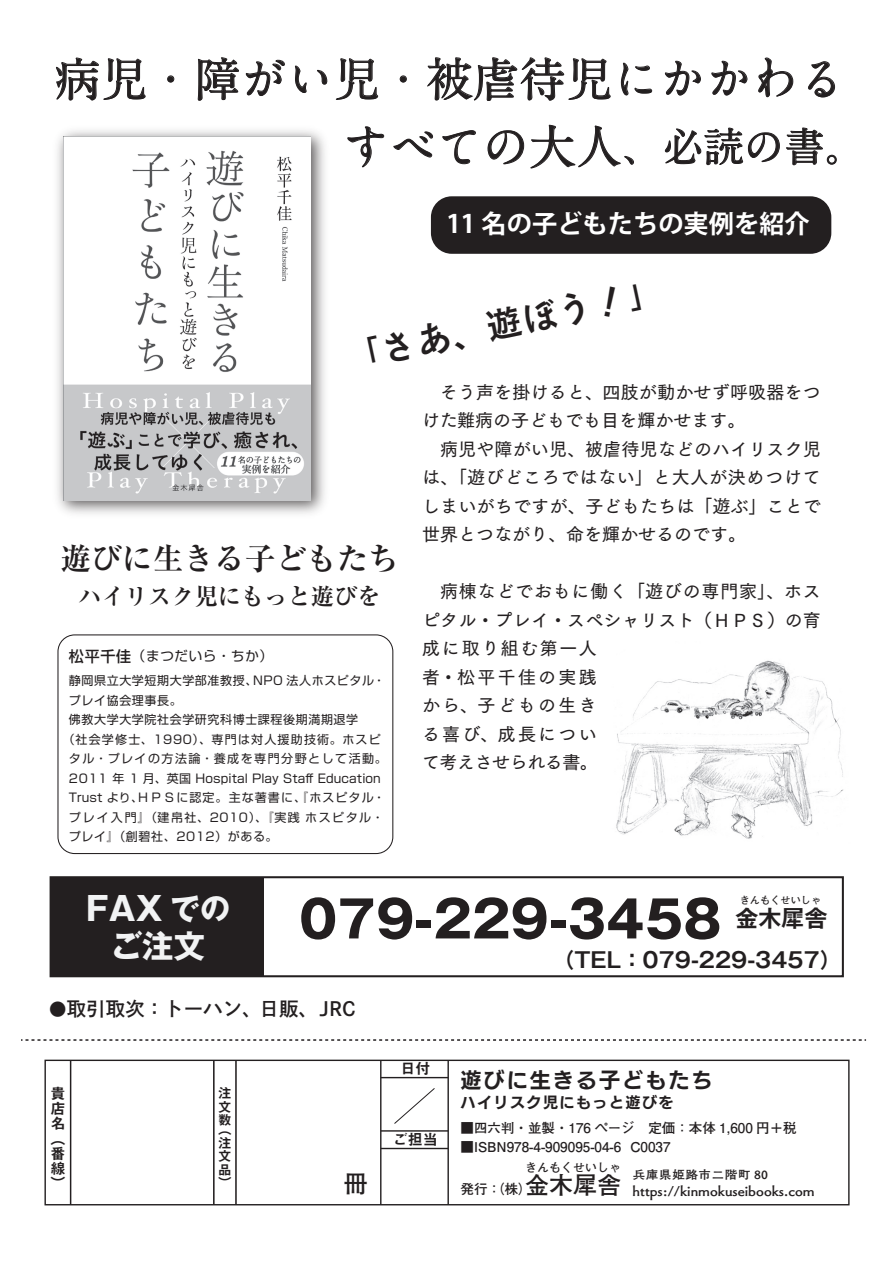
<style>
.page{position:relative;width:893px;height:1263px;background:#fff}
.page>*{position:absolute;margin:0;border:0;box-sizing:border-box;transform-origin:0 0}
.t1{font:700 50.7px "Gothic MB101 Pro";color:#231f20}
.t2{font:700 46.5px/67.5px "A1 Mincho Std";color:#231f20}
.t3{font:36px "Cezanne Bokutoh Pro DB";color:#231f20}
.t4{font:700 33px "Gothic MB101 Pro";color:#f2f3f4}
.t5{font:700 31.5px "Gothic MB101 Pro";color:#f2f3f4}
.t6{font:700 30.75px "Ryumin Pro";color:#231f20}
.t7{font:700 25.2px "Koz Go Pro";color:#fff}
.t8{font:700 24.45px "Futo Go B101 Pro";color:#231f20}
.t9{font:700 24px "Futo Go B101 Pro";color:#231f20}
.t10{font:700 23.25px "Ryumin Pro";color:#231f20}
.t11{font:700 22.95px "Gothic MB101 Pro De";color:#231f20}
.t12{font:700 21.3px "Gothic MB101 Pro De";color:#231f20}
.t13{font:21px "UD Kakugo Large Pr 6 N B";letter-spacing:.1em;color:#231f20}
.t14{font:19.5px "Shuei Go Kin Std B";color:#231f20}
.t15{font:18px/28.5px "Tsuku Go Pro D";letter-spacing:.01em;color:#231f20}
.t16{font:18px/28.5px "Tsuku Go Pro D";letter-spacing:.045em;color:#231f20}
.t17{font:15px "UD Kakugo Large Pr 6 N B";letter-spacing:.1em;color:#231f20}
.t18{font:15px/15px "Midashi Go Pro MB31";color:#231f20;text-align:justify}
.t19{font:13.8px "Tsuku Old Gothic Std B";color:#231f20;scale:1.09 1}
.t20{font:700 13.5px "Futo Go B101 Pro";color:#231f20}
.t21{font:13.5px "Shin Go Pro";letter-spacing:.05em;color:#231f20}
.t22{font:13.5px/13.5px "Midashi Go Pro MB31";color:#231f20;text-align:justify}
.t23{font:12px "Shin Go Pro";letter-spacing:.05em;color:#231f20}
.t24{font:12px "Shin Go Pro";letter-spacing:.125em;color:#231f20}
.t25{font:12px "Shin Go Pro";letter-spacing:.01em;color:#231f20}
.t26{font:12px "Shin Go Pro";letter-spacing:.09em;color:#231f20}
.t27{font:12px "Shin Go Pro";letter-spacing:.1em;color:#231f20}
.t28{font:12px "Tsuku Old Gothic Std B";color:#231f20;scale:1.09 1}
.t29{font:700 12px "Futo Go B101 Pro";color:#231f20}
.t30{font:700 10.2px "Futo Go B101 Pro";color:#231f20}
.s1{font-size:40.5px}
.s2{font-weight:500;font-size:15px}
.s3{font-size:30px}
.s4{font-size:18px}
</style>
<div class="page">
<div style="left:44px;top:1060px;width:806px;height:145px;border:1px solid #231f20"></div>
<hr style="left:70px;top:1060px;width:1px;height:145px;background:#231f20">
<hr style="left:380px;top:1060px;width:1px;height:145px;background:#231f20">
<hr style="left:447px;top:1060px;width:2px;height:145px;background:#231f20">
<hr style="left:381px;top:1130px;width:67px;height:1px;background:#231f20">
<hr style="left:381px;top:1077px;width:67px;height:1px;background:#231f20">
<hr style="left:381px;top:1148px;width:67px;height:1px;background:#231f20">
<svg style="left:394px;top:1088px;width:41px;height:36px"></svg>
<svg style="left:21px;top:1039px;width:845px;height:2px"></svg>
<hr style="left:235px;top:1060px;width:2px;height:145px;background:#231f20">
<hr style="left:213px;top:1060px;width:2px;height:145px;background:#231f20">
<div style="left:57px;top:634px;width:336px;height:220px;border:1px solid #231f20;border-radius:17px"></div>
<img style="left:57px;top:130px;width:268px;height:384px">
<img style="left:63px;top:137px;width:248px;height:363px">
<div style="left:431px;top:196px;width:400px;height:58px;background:#231f20;border-radius:21px"></div>
<svg style="left:56px;top:58px;width:90px;height:43px"></svg>
<div style="left:167px;top:76px;width:7px;height:6px;border:1px solid #231f20;border-radius:50%"></div>
<svg style="left:198px;top:57px;width:41px;height:44px"></svg>
<svg style="left:246px;top:60px;width:39px;height:36px"></svg>
<svg style="left:295px;top:66px;width:32px;height:27px"></svg>
<svg style="left:336px;top:58px;width:42px;height:42px"></svg>
<svg style="left:665px;top:61px;width:36px;height:35px"></svg>
<svg style="left:711px;top:61px;width:36px;height:35px"></svg>
<svg style="left:758px;top:57px;width:35px;height:41px"></svg>
<svg style="left:808px;top:61px;width:27px;height:36px"></svg>
<svg style="left:347px;top:126px;width:37px;height:41px"></svg>
<svg style="left:393px;top:57px;width:259px;height:112px"></svg>
<svg style="left:665px;top:127px;width:115px;height:38px"></svg>
<svg style="left:786px;top:127px;width:51px;height:38px"></svg>
<img style="left:616px;top:660px;width:227px;height:179px">
<div style="left:51px;top:877px;width:213px;height:99px;background:#231f20"></div>
<div style="left:50px;top:876px;width:794px;height:101px;border:2px solid #231f20"></div>
<h2 class="t2" style="left:343px;top:39px;width:523px;text-indent:-289px">病児・障がい児・被虐待児にかかわるすべての大人<span class="s1">、必読の書。</span></h2>
<h3 class="t7" style="left:446px;top:208px;width:365px">11 名の子どもたちの実例を紹介</h3>
<h3 class="t3" style="left:341px;top:335px;width:325px;rotate:-12deg">「さあ、遊ぼう！」</h3>
<h3 class="t6" style="left:60px;top:534px;width:340px">遊びに生きる子どもたち</h3>
<p class="t10" style="left:78px;top:578px;width:304px">ハイリスク児にもっと遊びを</p>
<p class="t21" style="left:69px;top:645px;width:206px"><span class="s2">松平千佳</span>（まつだいら・ちか）</p>
<p class="t23" style="left:69px;top:671px;width:318px">静岡県立大学短期大学部准教授、NPO 法人ホスピタル・</p>
<p class="t23" style="left:69px;top:690px;width:114px">プレイ協会理事長。</p>
<p class="t23" style="left:69px;top:710px;width:291px">佛教大学大学院社会学研究科博士課程後期満期退学</p>
<p class="t27" style="left:63px;top:729px;width:319px">（社会学修士、1990）、専門は対人援助技術。ホスピ</p>
<p class="t24" style="left:69px;top:749px;width:319px">タル・プレイの方法論・養成を専門分野として活動。</p>
<p class="t25" style="left:69px;top:768px;width:313px">2011 年 1 月、英国 Hospital Play Staff Education</p>
<p class="t26" style="left:69px;top:788px;width:318px">Trust より、ＨＰＳに認定。主な著書に、『ホスピタル・</p>
<p class="t24" style="left:69px;top:807px;width:316px">プレイ入門』（建帛社、2010）、『実践 ホスピタル・</p>
<p class="t23" style="left:69px;top:827px;width:210px">プレイ』（創碧社、2012）がある。</p>
<p class="t15" style="left:422px;top:375px;width:400px">　そう声を掛けると、四肢が動かせず呼吸器をつけた難病の子どもでも目を輝かせます。<br>　病児や障がい児、被虐待児などのハイリスク児は、「遊びどころではない」と大人が決めつけてしまいがちですが、子どもたちは「遊ぶ」ことで世界とつながり、命を輝かせるのです。</p>
<p class="t16" style="left:422px;top:575px;width:400px">　病棟などでおもに働く「遊びの専門家」、ホスピタル・プレイ・スペシャリスト（ＨＰＳ）の育成に取り組む第一人<br>者・松平千佳の実践<br>から、子どもの生き<br>る喜び、成長につい<br>て考えさせられる書。</p>
<h3 class="t4" style="left:86px;top:881px;width:145px">FAX <span class="s3">での</span></h3>
<h1 class="t1" style="left:299px;top:877px;width:424px">079-229-3458</h1>
<p class="t30" style="left:740px;top:891px;width:83px">きんもくせいしゃ</p>
<p class="t11" style="left:736px;top:899px;width:93px">金木犀舎</p>
<h3 class="t5" style="left:111px;top:920px;width:96px">ご注文</h3>
<p class="t12" style="left:553px;top:942px;width:289px">（TEL：079-229-3457）</p>
<p class="t14" style="left:49px;top:995px;width:308px"><span class="s4">●</span>取引取次：トーハン、日販、JRC</p>
<p class="t18" style="left:50px;top:1084px;width:16px">貴店名（番線）</p>
<p class="t22" style="left:218px;top:1084px;width:14px">注文数</p>
<p class="t22" style="left:218px;top:1121px;width:15px">（注文品）</p>
<h3 class="t8" style="left:344px;top:1164px;width:26px">冊</h3>
<p class="t18" style="left:400px;top:1059px;width:31px">日付</p>
<p class="t18" style="left:393px;top:1130px;width:46px">ご担当</p>
<p class="t13" style="left:460px;top:1068px;width:253px">遊びに生きる子どもたち</p>
<p class="t17" style="left:460px;top:1094px;width:214px">ハイリスク児にもっと遊びを</p>
<p class="t20" style="left:460px;top:1117px;width:338px">■四六判・並製・176 ページ　定価：本体 1,600 円＋税</p>
<p class="t20" style="left:460px;top:1136px;width:212px">■ISBN978-4-909095-04-6 C0037</p>
<p class="t29" style="left:525px;top:1158px;width:97px">きんもくせいしゃ</p>
<h3 class="t9" style="left:525px;top:1166px;width:97px">金木犀舎</h3>
<p class="t20" style="left:460px;top:1178px;width:73px">発行：（株）</p>
<p class="t28" style="left:633px;top:1165px;width:126px">兵庫県姫路市二階町 80</p>
<p class="t19" style="left:633px;top:1181px;width:169px">https://kinmokuseibooks.com</p>
</div>
